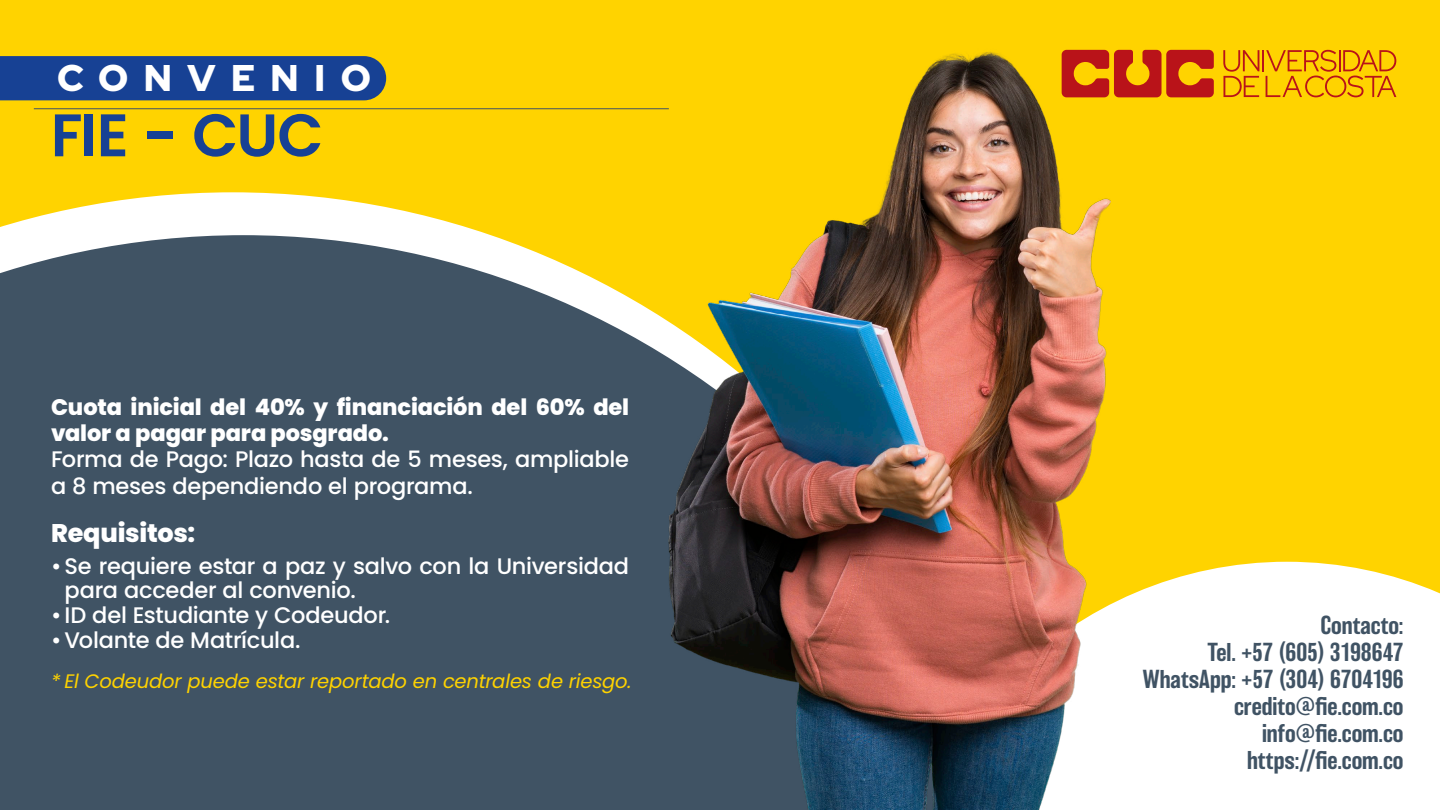
<style>
.page{position:relative;width:1440px;height:810px;background:#ffd300}
.page>*{position:absolute;margin:0;border:0;box-sizing:border-box;transform-origin:0 0}
.t1{font:600 60px "Poppins";letter-spacing:-.025em;color:#174194}
.t2{font:300 37.12px "Red Hat Display";letter-spacing:.42em;color:#fff}
.t3{font:800 25.5px "Poppins";letter-spacing:-.01em;color:#fff}
.t4{font:500 24px/27px "Balboa";letter-spacing:-.005em;color:#405364;text-align:right}
.t5{font:500 22.5px/27px "Poppins";letter-spacing:-.01em;color:#fff}
.t6{font:800 22.5px/26.2px "Poppins";letter-spacing:-.005em;color:#fff}
.t7{font:italic 19.5px "Poppins";letter-spacing:-.01em;color:#ffd300}
</style>
<div class="page">
<div style="left:1111px;top:562px;width:329px;height:248px;background:#fff"></div>
<div style="left:0;top:56px;width:386px;height:44px;background:#174194"></div>
<hr style="left:34px;top:108px;width:635px;height:1px;background:#405364">
<svg style="left:0;top:192px;width:490px;height:43px;fill:#fff"></svg>
<div style="left:0;top:235px;width:669px;height:575px;background:#405364"></div>
<img style="left:669px;top:49px;width:442px;height:761px">
<svg style="left:1062px;top:50px;width:152px;height:47px"></svg>
<hr style="left:1262px;top:50px;width:2px;height:21px;background:#b91319">
<svg style="left:1223px;top:50px;width:36px;height:47px"></svg>
<svg style="left:1266px;top:50px;width:130px;height:47px"></svg>
<h2 class="t2" style="left:57px;top:54px;width:315px">CONVENIO</h2>
<h1 class="t1" style="left:51px;top:101px;width:274px">FIE - CUC</h1>
<p class="t6" style="left:51px;top:394px;width:580px">Cuota inicial del 40% y financiación del 60% del valor a pagar para posgrado.</p>
<p class="t5" style="left:51px;top:446px;width:580px">Forma de Pago: Plazo hasta de 5 meses, ampliable a 8 meses dependiendo el programa.</p>
<p class="t3" style="left:51px;top:518px;width:146px">Requisitos:</p>
<p class="t5" style="left:65px;top:554px;width:566px;line-height:24.8px;text-indent:-14px">•Se requiere estar a paz y salvo con la Universidad para acceder al convenio.</p>
<p class="t5" style="left:51px;top:602px;width:341px">• ID del Estudiante y Codeudor.</p>
<p class="t5" style="left:51px;top:627px;width:251px">•Volante de Matrícula.</p>
<p class="t7" style="left:51px;top:670px;width:582px">* El Codeudor puede estar reportado en centrales de riesgo.</p>
<p class="t4" style="left:1143px;top:612px;width:262px">Contacto:<br>Tel. +57 (605) 3198647<br>WhatsApp: +57 (304) 6704196 credito@fie.com.co info@fie.com.co https://fie.com.co</p>
</div>
